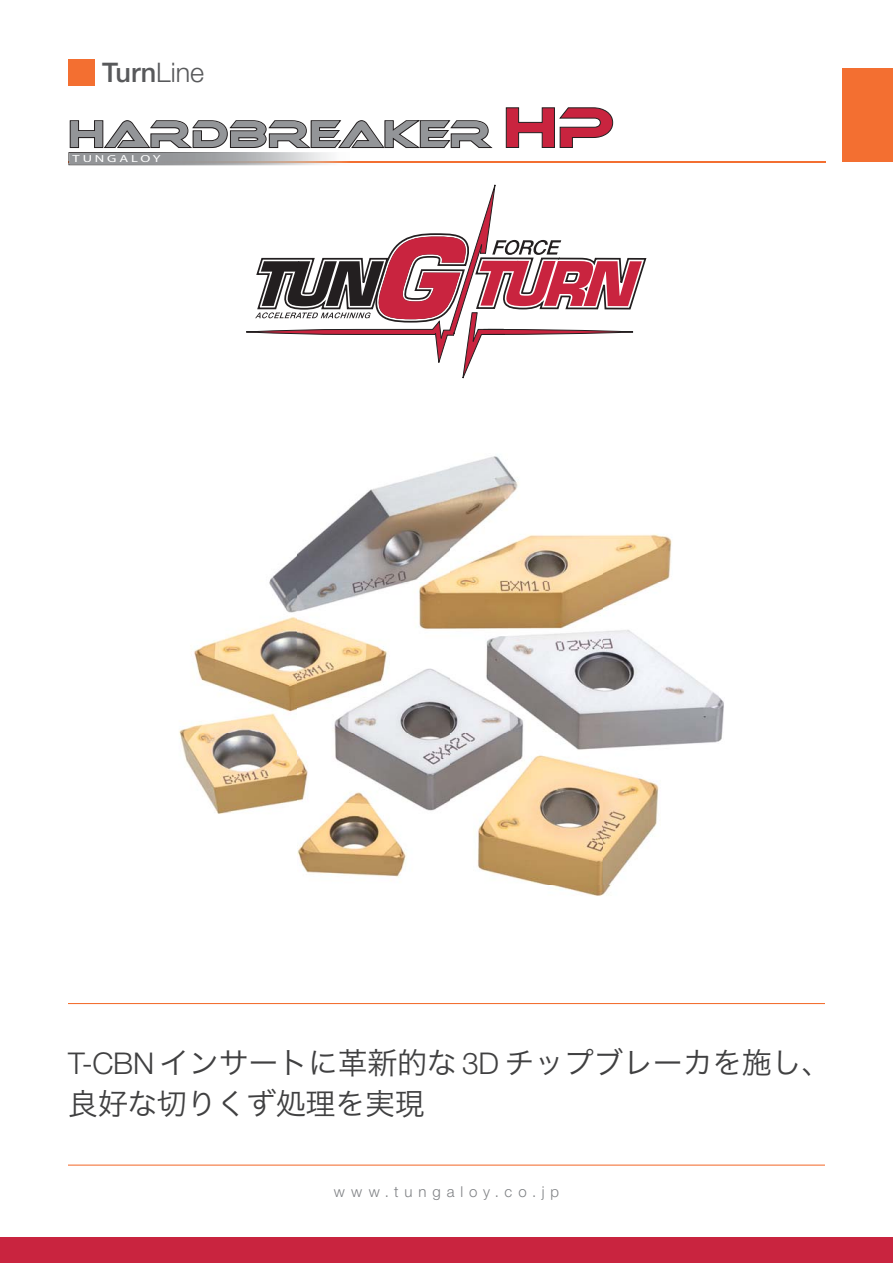
<style>
.page{position:relative;width:893px;height:1263px;background:#fff}
.page>*{position:absolute;margin:0;border:0;box-sizing:border-box;transform-origin:0 0}
.t1{font:37.2px "Ethnocentric";letter-spacing:.01em;color:#939598}
.t2{font:30px/40.5px "Hira Kaku Pro W3 90 pv RKSJ H";letter-spacing:-.01em;color:#404041}
.t3{font:500 27px "Helvetica Neue LTW1 G";color:#58595b}
.t4{font:300 15px "Helvetica Neue LTW1 G";letter-spacing:.395em;color:#808285}
.t5{font:10.2px "Myriad Pro";letter-spacing:.2em;color:#fff;scale:1.41 1}
.s1{font-weight:300}
.s2{font-size:55.05px;color:#c9243f}
.s3{font-family:"Helvetica Neue LTW1 G";font-weight:300}
</style>
<div class="page">
<div style="left:842px;top:68px;width:51px;height:94px;background:#f36f31"></div>
<div style="left:0;top:1237px;width:893px;height:26px;background:#c9243f"></div>
<hr style="left:68px;top:162px;width:757px;height:1px;background:#f36f31">
<hr style="left:68px;top:1165px;width:757px;height:1px;background:#f36f31">
<hr style="left:68px;top:1003px;width:757px;height:1px;background:#f36f31">
<div style="left:68px;top:60px;width:27px;height:26px;background:#f36f31"></div>
<img style="left:68px;top:152px;width:282px;height:13px">
<img style="left:69px;top:153px;width:280px;height:11px">
<svg style="left:69px;top:120px;width:424px;height:29px"></svg>
<svg style="left:505px;top:107px;width:108px;height:41px"></svg>
<svg style="left:246px;top:184px;width:401px;height:195px"></svg>
<img style="left:179px;top:456px;width:545px;height:440px">
<p class="t3" style="left:102px;top:57px;width:104px">Turn<span class="s1">Line</span></p>
<p class="t1" style="left:68px;top:115px;width:546px">HARDBREAKER <span class="s2">HP</span></p>
<p class="t5" style="left:73px;top:153px;width:64px">TUNGALOY</p>
<p class="t2" style="left:68px;top:1047px;width:765px"><span class="s3">T-CBN</span> インサートに革新的な <span class="s3">3D</span> チップブレーカを施し、良好な切りくず処理を実現</p>
<p class="t4" style="left:334px;top:1186px;width:227px">www.tungaloy.co.jp</p>
</div>
